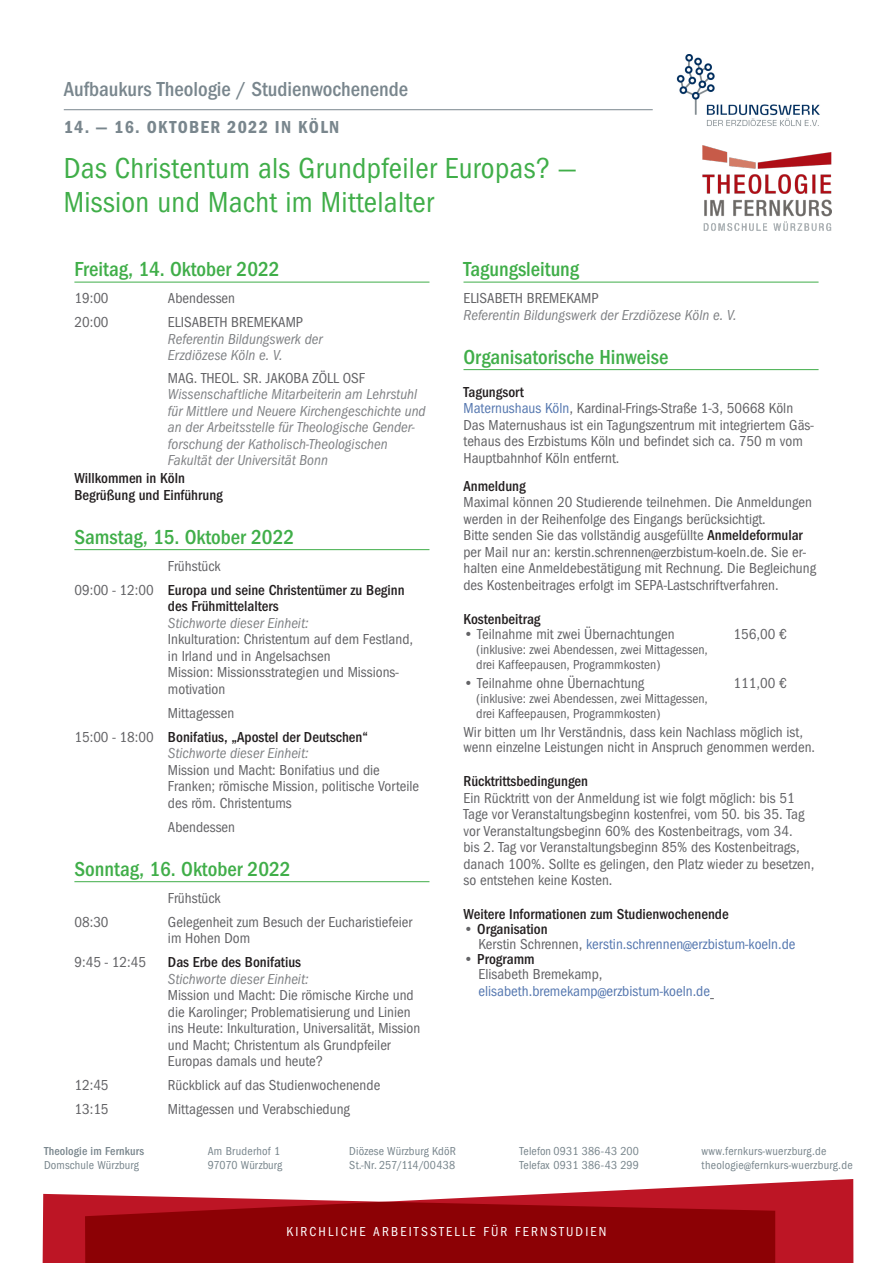
<style>
.page{position:relative;width:893px;height:1263px;background:#fff}
.page>*{position:absolute;margin:0;border:0;box-sizing:border-box;transform-origin:0 0}
.Title___Veranstaltun{font:30px/34.5px "Franklin Goth EFTU Book Con";letter-spacing:.01em;color:#40ae49}
.Agenda_Fließtext_Übe{font:21px "Franklin Goth EFTU Med Con";color:#40ae49}
.Title___Kurs_innen{font:21px "Franklin Goth EFTU Med Con";color:#79868d}
.Agenda_Fließtext_Übe-2{font:15px/16.5px "Franklin Goth EFTU Book Con";color:#636366}
.Agenda_Fließtext{font:15px/16.5px "Franklin Goth EFTU Book Con";color:#636366}
.Agenda_Fließtext_Übe-3{font:15px/16.5px "Franklin Goth EFTU Book Con Ita";color:#808285}
.Agenda_Fließtext_Übe-4{font:15px/24px "Franklin Goth EFTU Med Con";color:#231f20}
.Agenda_Fließtext-2{font:15px/15px "Franklin Goth EFTU Book Con";color:#5678b0}
.Agenda_Fließtext-3{font:15px "Franklin Goth EFTU Med Con";color:#231f20}
.Agenda_Fließtext-4{font:13.5px/15px "Franklin Goth EFTU Book Con";color:#636366}
.t1{font:13.5px "Franklin Goth EFTU Book Con";letter-spacing:.16em;color:#fff}
.t2{font:12px "Franklin Goth EFTU Book Con";letter-spacing:.01em;color:#79868d}
.t3{font:12px "Franklin Goth EFTU Med Con";letter-spacing:.01em;color:#79868d}
.t4{font:12px "Franklin Goth EFTU Book Con";letter-spacing:-.01em;color:#79868d}
.s1{font-family:"Franklin Goth EFTU Book Con";color:#636366}
.s2{font-family:"Franklin Goth EFTU Med Con";color:#231f20}
.s3{font-family:"Franklin Goth EFTU Book Con Ita";color:#808285}
.s4{color:#5678b0}
.s5{color:#636366}
</style>
<div class="page">
<svg style="left:545px;top:1179px;width:308px;height:84px;fill:#bd1525"></svg>
<svg style="left:42px;top:1194px;width:733px;height:69px;background:#9a0f15"></svg>
<img style="left:676px;top:54px;width:144px;height:72px">
<img style="left:702px;top:145px;width:129px;height:86px">
<hr style="left:74px;top:282px;width:355px;height:1px;background:#40ae49">
<hr style="left:74px;top:549px;width:355px;height:1px;background:#40ae49">
<hr style="left:74px;top:881px;width:355px;height:1px;background:#40ae49">
<hr style="left:463px;top:282px;width:356px;height:1px;background:#40ae49">
<hr style="left:463px;top:369px;width:356px;height:1px;background:#40ae49">
<hr style="left:64px;top:109px;width:589px;height:1px;background:#79868d">
<p class="Title___Kurs_innen" style="left:64px;top:77px;width:346px">Aufbaukurs Theologie / Studienwochenende</p>
<p class="Title___Veranstaltun" style="left:64px;top:151px;width:513px">Das Christentum als Grundpfeiler Europas? —<br>Mission und Macht im Mittelalter</p>
<p class="Agenda_Fließtext_Übe" style="left:74px;top:257px;width:207px">Freitag, 14. Oktober 2022</p>
<p class="Agenda_Fließtext_Übe-2" style="left:74px;top:290px;width:36px">19:00</p>
<p class="Agenda_Fließtext_Übe-2" style="left:168px;top:290px;width:69px">Abendessen</p>
<p class="Agenda_Fließtext_Übe-2" style="left:74px;top:314px;width:36px">20:00</p>
<p class="Agenda_Fließtext_Übe-3" style="left:168px;top:314px;width:156px"><span class="s1">ELISABETH BREMEKAMP<br></span>Referentin Bildungswerk der<br>Erzdiözese Köln e. V.</p>
<p class="Agenda_Fließtext_Übe-3" style="left:168px;top:369px;width:259px"><span class="s1">MAG. THEOL. SR. JAKOBA ZÖLL OSF </span>Wissenschaftliche Mitarbeiterin am Lehrstuhl für Mittlere und Neuere Kirchengeschichte und an der Arbeitsstelle für Theologische Gender&shy;forschung der Katholisch-Theologischen Fakultät der Universität Bonn</p>
<p class="Agenda_Fließtext_Übe-4" style="left:74px;top:470px;width:150px;line-height:16.5px">Willkommen in Köln<br>Begrüßung und Einführung</p>
<p class="Agenda_Fließtext_Übe" style="left:74px;top:525px;width:221px">Samstag, 15. Oktober 2022</p>
<p class="Agenda_Fließtext_Übe-4" style="left:74px;top:554px;width:332px;text-indent:94px"><span class="s1">Frühstück<br>09:00 - 12:00</span> Europa und seine Christentümer zu Beginn</p>
<p class="Agenda_Fließtext_Übe-2" style="left:168px;top:598px;width:247px"><span class="s2">des Frühmittelalters<br></span><span class="s3">Stichworte dieser Einheit:<br></span>Inkulturation: Christentum auf dem Festland, in Irland und in Angelsachsen<br>Mission: Missionsstrategien und Missions&shy;motivation</p>
<p class="Agenda_Fließtext_Übe-4" style="left:74px;top:701px;width:295px;text-indent:94px"><span class="s1">Mittagessen<br>15:00 - 18:00</span> Bonifatius, „Apostel der Deutschen“</p>
<p class="Agenda_Fließtext_Übe-2" style="left:168px;top:745px;width:253px"><span class="s3">Stichworte dieser Einheit:<br></span>Mission und Macht: Bonifatius und die Franken; römische Mission, politische Vorteile des röm. Christentums</p>
<p class="Agenda_Fließtext_Übe-2" style="left:168px;top:818px;width:69px">Abendessen</p>
<p class="Agenda_Fließtext_Übe" style="left:74px;top:857px;width:218px">Sonntag, 16. Oktober 2022</p>
<p class="Agenda_Fließtext_Übe-2" style="left:168px;top:889px;width:54px">Frühstück</p>
<p class="Agenda_Fließtext_Übe-2" style="left:74px;top:913px;width:36px">08:30</p>
<p class="Agenda_Fließtext_Übe-2" style="left:168px;top:913px;width:246px">Gelegenheit zum Besuch der Eucharistiefeier im Hohen Dom</p>
<p class="Agenda_Fließtext_Übe-2" style="left:74px;top:954px;width:73px">9:45 - 12:45</p>
<p class="Agenda_Fließtext_Übe-2" style="left:168px;top:954px;width:254px"><span class="s2">Das Erbe des Bonifatius<br></span><span class="s3">Stichworte dieser Einheit:<br></span>Mission und Macht: Die römische Kirche und die Karolinger; Problematisierung und Linien ins Heute: Inkulturation, Universalität, Mission und Macht; Christentum als Grundpfeiler Europas damals und heute?</p>
<p class="Agenda_Fließtext_Übe-2" style="left:74px;top:1077px;width:36px">12:45</p>
<p class="Agenda_Fließtext_Übe-2" style="left:168px;top:1077px;width:214px">Rückblick auf das Studienwochenende</p>
<p class="Agenda_Fließtext_Übe-2" style="left:74px;top:1101px;width:36px">13:15</p>
<p class="Agenda_Fließtext_Übe-2" style="left:168px;top:1101px;width:184px">Mittagessen und Verabschiedung</p>
<p class="Agenda_Fließtext_Übe" style="left:463px;top:257px;width:117px">Tagungsleitung</p>
<p class="Agenda_Fließtext_Übe-3" style="left:463px;top:290px;width:275px"><span class="s1">ELISABETH BREMEKAMP<br></span>Referentin Bildungswerk der Erzdiözese Köln e. V.</p>
<p class="Agenda_Fließtext_Übe" style="left:463px;top:345px;width:206px">Organisatorische Hinweise</p>
<p class="Agenda_Fließtext_Übe-2" style="left:463px;top:383px;width:352px"><span class="s2">Tagungsort<br></span><span class="s4">Maternushaus Köln</span>, Kardinal-Frings-Straße 1-3, 50668 Köln Das Maternushaus ist ein Tagungszentrum mit integriertem Gäs&shy;tehaus des Erzbistums Köln und befindet sich ca. 750 m vom Hauptbahnhof Köln entfernt.</p>
<p class="Agenda_Fließtext" style="left:463px;top:478px;width:354px"><span class="s2">Anmeldung<br></span>Maximal können 20 Studierende teilnehmen. Die Anmeldungen werden in der Reihenfolge des Eingangs berücksichtigt.<br>Bitte senden Sie das vollständig ausgefüllte <span class="s2">Anmeldeformular </span>per Mail nur an: kerstin.schrennen@erzbistum-koeln.de. Sie er&shy;halten eine Anmeldebestätigung mit Rechnung. Die Begleichung des Kostenbeitrages erfolgt im SEPA-Lastschriftverfahren.</p>
<p class="Agenda_Fließtext-3" style="left:463px;top:610px;width:79px">Kostenbeitrag</p>
<p class="Agenda_Fließtext" style="left:463px;top:626px;width:213px">• Teilnahme mit zwei Übernachtungen</p>
<p class="Agenda_Fließtext" style="left:733px;top:626px;width:55px">156,00 €</p>
<p class="Agenda_Fließtext-4" style="left:476px;top:642px;width:233px">(inklusive: zwei Abendessen, zwei Mittagessen, drei Kaffeepausen, Programmkosten)</p>
<p class="Agenda_Fließtext" style="left:463px;top:675px;width:182px">• Teilnahme ohne Übernachtung</p>
<p class="Agenda_Fließtext" style="left:733px;top:675px;width:55px">111,00 €</p>
<p class="Agenda_Fließtext-4" style="left:476px;top:691px;width:233px">(inklusive: zwei Abendessen, zwei Mittagessen, drei Kaffeepausen, Programmkosten)</p>
<p class="Agenda_Fließtext" style="left:463px;top:725px;width:353px;line-height:15px">Wir bitten um Ihr Verständnis, dass kein Nachlass möglich ist, wenn einzelne Leistungen nicht in Anspruch genommen werden.</p>
<p class="Agenda_Fließtext" style="left:463px;top:773px;width:352px"><span class="s2">Rücktrittsbedingungen<br></span>Ein Rücktritt von der Anmeldung ist wie folgt möglich: bis 51<br>Tage vor Veranstaltungsbeginn kostenfrei, vom 50. bis 35. Tag vor Veranstaltungsbeginn 60% des Kostenbeitrags, vom 34.<br>bis 2. Tag vor Veranstaltungsbeginn 85% des Kostenbeitrags, danach 100%. Sollte es gelingen, den Platz wieder zu besetzen, so entstehen keine Kosten.</p>
<p class="Agenda_Fließtext-3" style="left:463px;top:906px;width:267px">Weitere Informationen zum Studienwochenende</p>
<p class="Agenda_Fließtext-2" style="left:478px;top:922px;width:319px;text-indent:-15px"><span class="s5">•</span> <span class="s2">Organisation<br></span><span class="s5">Kerstin Schrennen,</span> kerstin.schrennen@erzbistum-koeln.de</p>
<p class="Agenda_Fließtext" style="left:478px;top:952px;width:126px;line-height:15px;text-indent:-15px">• <span class="s2">Programm<br></span>Elisabeth Bremekamp,</p>
<p class="Agenda_Fließtext-2" style="left:478px;top:983px;width:233px">elisabeth.bremekamp@erzbistum-koeln.de</p>
<p class="t3" style="left:44px;top:1144px;width:102px">Theologie im Fernkurs</p>
<p class="t2" style="left:44px;top:1159px;width:96px">Domschule Würzburg</p>
<p class="t2" style="left:208px;top:1144px;width:74px">Am Bruderhof 1</p>
<p class="t4" style="left:208px;top:1159px;width:76px">97070 Würzburg</p>
<p class="t2" style="left:349px;top:1144px;width:108px">Diözese Würzburg KdöR</p>
<p class="t2" style="left:349px;top:1159px;width:107px">St.-Nr. 257/114/00438</p>
<p class="t2" style="left:520px;top:1144px;width:121px">Telefon 0931 386-43 200</p>
<p class="t2" style="left:520px;top:1159px;width:121px">Telefax 0931 386-43 299</p>
<p class="t2" style="left:702px;top:1144px;width:126px">www.fernkurs-wuerzburg.de</p>
<p class="t2" style="left:702px;top:1159px;width:153px">theologie@fernkurs-wuerzburg.de</p>
<p class="t1" style="left:287px;top:1224px;width:321px">KIRCHLICHE ARBEITSSTELLE FÜR FERNSTUDIEN</p>
</div>
